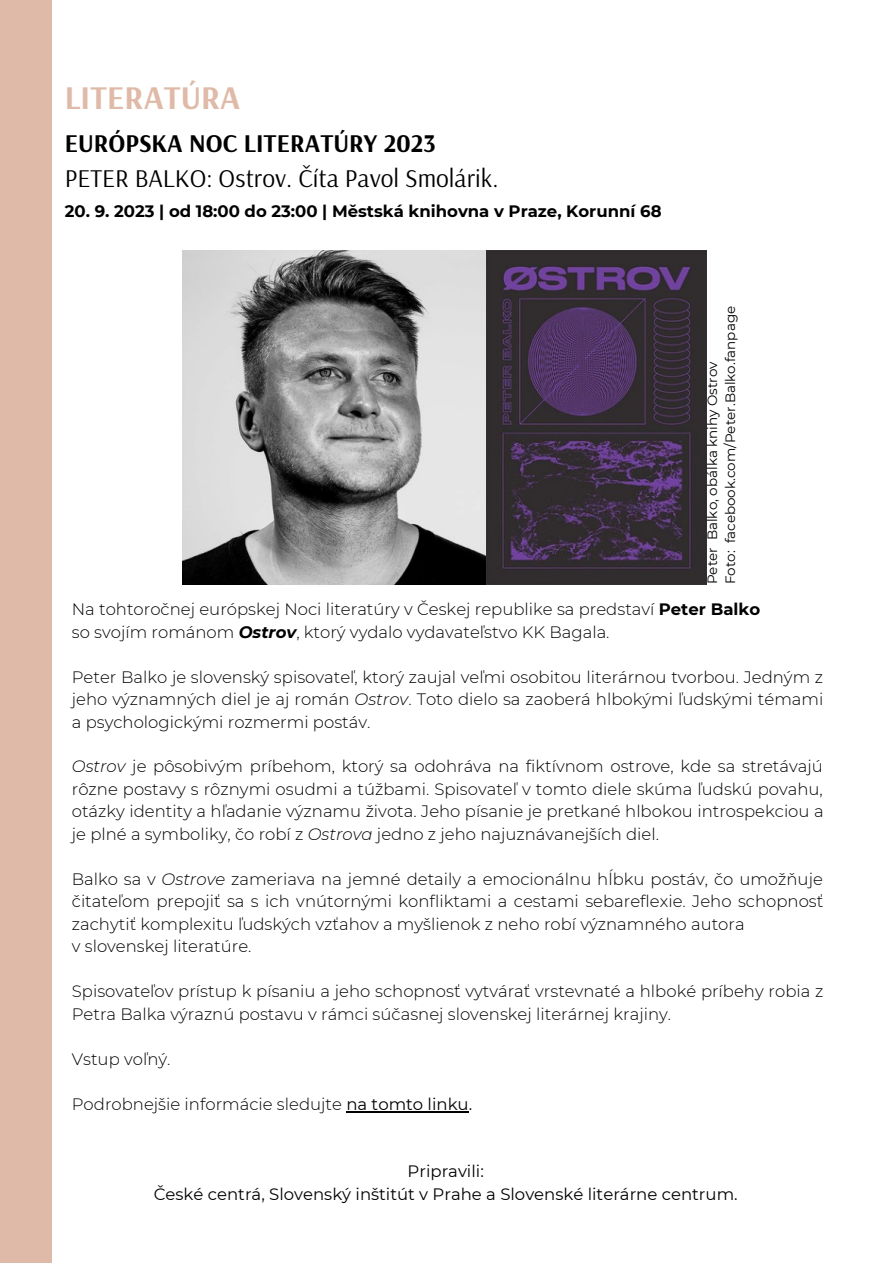
<style>
.page{position:relative;width:893px;height:1264px;background:#fff}
.page>*{position:absolute;margin:0;border:0;box-sizing:border-box;transform-origin:0 0}
.t1{font:700 33px "Arsenal";color:#dfbaa8}
.t2{font:25.5px "Arsenal";color:#000}
.t3{font:700 25.5px "Arsenal";color:#000}
.t4{font:300 16.5px/22.5px "Montserrat";color:#000;text-align:justify}
.t5{font:16.5px "Montserrat";color:#000}
.t6{font:700 16.5px "Montserrat";color:#000}
.t7{font:13.5px "Montserrat";color:#000}
.s1{font-weight:700}
.s2{font-weight:700;font-style:italic}
.s3{font-style:italic}
.s4{font-weight:400}
</style>
<div class="page">
<div style="left:0;top:0;width:52px;height:1262px;background:#dfbaa8"></div>
<img style="left:182px;top:250px;width:524px;height:334px">
<hr style="left:346px;top:1110px;width:122px;height:2px;background:#000">
<p class="t1" style="left:65px;top:75px;width:177px">LITERATÚRA</p>
<p class="t3" style="left:65px;top:126px;width:372px">EURÓPSKA NOC LITERATÚRY 2023</p>
<p class="t2" style="left:65px;top:161px;width:435px">PETER BALKO: Ostrov. Číta Pavol Smolárik.</p>
<p class="t6" style="left:65px;top:201px;width:598px">20. 9. 2023 | od 18:00 do 23:00 | Městská knihovna v Praze, Korunní 68</p>
<p class="t7" style="left:722px;top:584px;width:280px;rotate:-90deg">Foto: facebook.com/Peter.Balko.fanpage</p>
<p class="t7" style="left:704px;top:584px;width:224px;rotate:-90deg">Peter Balko, obálka knihy Ostrov</p>
<p class="t4" style="left:72px;top:598px;width:689px">Na tohtoročnej európskej Noci literatúry v Českej republike sa predstaví <span class="s1">Peter Balko</span></p>
<p class="t4" style="left:72px;top:620px;width:539px">so svojím románom <span class="s2">Ostrov</span>, ktorý vydalo vydavateľstvo KK Bagala.</p>
<p class="t4" style="left:72px;top:665px;width:753px">Peter Balko je slovenský spisovateľ, ktorý zaujal veľmi osobitou literárnou tvorbou. Jedným z jeho významných diel je aj román <span class="s3">Ostrov</span>. Toto dielo sa zaoberá hlbokými ľudskými témami a psychologickými rozmermi postáv.</p>
<p class="t4" style="left:72px;top:755px;width:753px"><span class="s3">Ostrov</span> je pôsobivým príbehom, ktorý sa odohráva na fiktívnom ostrove, kde sa stretávajú rôzne postavy s rôznymi osudmi a túžbami. Spisovateľ v tomto diele skúma ľudskú povahu, otázky identity a hľadanie významu života. Jeho písanie je pretkané hlbokou introspekciou a je plné a symboliky, čo robí z <span class="s3">Ostrova</span> jedno z jeho najuznávanejších diel.</p>
<p class="t4" style="left:72px;top:867px;width:753px">Balko sa v <span class="s3">Ostrove</span> zameriava na jemné detaily a emocionálnu hĺbku postáv, čo umožňuje čitateľom prepojiť sa s ich vnútornými konfliktami a cestami sebareflexie. Jeho schopnosť zachytiť komplexitu ľudských vzťahov a myšlienok z neho robí významného autora</p>
<p class="t4" style="left:72px;top:935px;width:181px">v slovenskej literatúre.</p>
<p class="t4" style="left:72px;top:980px;width:753px">Spisovateľov prístup k písaniu a jeho schopnosť vytvárať vrstevnaté a hlboké príbehy robia z<br>Petra Balka výraznú postavu v rámci súčasnej slovenskej literárnej krajiny.</p>
<p class="t4" style="left:72px;top:1047px;width:100px">Vstup voľný.</p>
<p class="t4" style="left:72px;top:1092px;width:402px">Podrobnejšie informácie sledujte <span class="s4">na tomto linku.</span></p>
<p class="t5" style="left:407px;top:1161px;width:78px">Pripravili:</p>
<p class="t5" style="left:154px;top:1183px;width:585px">České centrá, Slovenský inštitút v Prahe a Slovenské literárne centrum.</p>
</div>
